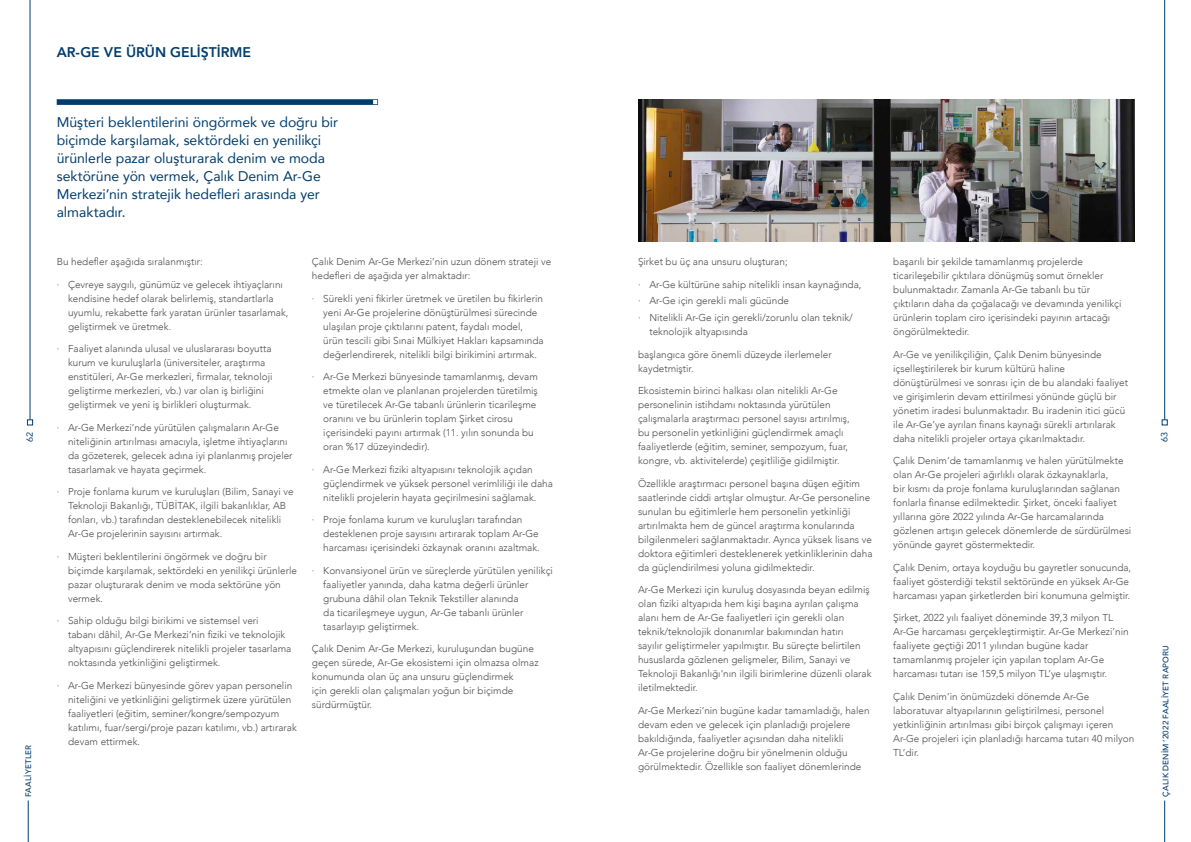
<style>
.page{position:relative;width:1191px;height:842px;background:#fff}
.page>*{position:absolute;margin:0;border:0;box-sizing:border-box;transform-origin:0 0}
.t1{font:14px/18px "Avenir";color:#003c6d}
.t2{font:800 14px "Avenir";color:#003c6d}
.t3{font:300 10px/14px "Avenir";color:#4d4d4f}
.t4{font:9px "Avenir";color:#003c6d}
.t5{font:500 8px "Avenir";letter-spacing:.015em;color:#003c6d}
</style>
<div class="page">
<hr style="left:30px;top:0;width:1px;height:420px;background:#003c6d">
<hr style="left:1164px;top:0;width:1px;height:420px;background:#003c6d">
<hr style="left:28px;top:800px;width:1px;height:42px;background:#003c6d">
<hr style="left:1164px;top:800px;width:1px;height:42px;background:#003c6d">
<svg style="left:27px;top:420px;width:6px;height:5px"></svg>
<svg style="left:1161px;top:420px;width:6px;height:5px"></svg>
<img style="left:638px;top:99px;width:496px;height:142px">
<svg style="left:57px;top:99px;width:321px;height:6px;background:#104776"></svg>
<h1 class="t2" style="left:57px;top:41px;width:196px">AR-GE VE ÜRÜN GELİŞTİRME</h1>
<h1 class="t1" style="left:57px;top:113px;width:283px">Müşteri beklentilerini öngörmek ve doğru bir biçimde karşılamak, sektördeki en yenilikçi ürünlerle pazar oluşturarak denim ve moda sektörüne yön vermek, Çalık Denim Ar‑Ge Merkezi’nin stratejik hedefleri arasında yer almaktadır.</h1>
<p class="t3" style="left:57px;top:255px;width:148px">Bu hedefler aşağıda sıralanmıştır:</p>
<p class="t3" style="left:68px;top:277px;width:222px;text-indent:-11px">· Çevreye saygılı, günümüz ve gelecek ihtiyaçlarını kendisine hedef olarak belirlemiş, standartlarla uyumlu, rekabette fark yaratan ürünler tasarlamak, geliştirmek ve üretmek.</p>
<p class="t3" style="left:68px;top:342px;width:206px;text-indent:-11px">· Faaliyet alanında ulusal ve uluslararası boyutta kurum ve kuruluşlarla (üniversiteler, araştırma enstitüleri, Ar‑Ge merkezleri, firmalar, teknoloji geliştirme merkezleri, vb.) var olan iş birliğini geliştirmek ve yeni iş birlikleri oluşturmak.</p>
<p class="t3" style="left:68px;top:420px;width:226px;text-indent:-11px">· Ar‑Ge Merkezi’nde yürütülen çalışmaların Ar‑Ge niteliğinin artırılması amacıyla, işletme ihtiyaçlarını da gözeterek, gelecek adına iyi planlanmış projeler tasarlamak ve hayata geçirmek.</p>
<p class="t3" style="left:68px;top:485px;width:227px;text-indent:-11px">· Proje fonlama kurum ve kuruluşları (Bilim, Sanayi ve Teknoloji Bakanlığı, TÜBİTAK, ilgili bakanlıklar, AB fonları, vb.) tarafından desteklenebilecek nitelikli Ar‑Ge projelerinin sayısını artırmak.</p>
<p class="t3" style="left:68px;top:549px;width:230px;text-indent:-11px">· Müşteri beklentilerini öngörmek ve doğru bir biçimde karşılamak, sektördeki en yenilikçi ürünlerle pazar oluşturarak denim ve moda sektörüne yön vermek.</p>
<p class="t3" style="left:68px;top:614px;width:225px;text-indent:-11px">· Sahip olduğu bilgi birikimi ve sistemsel veri<br>tabanı dâhil, Ar‑Ge Merkezi’nin fiziki ve teknolojik altyapısını güçlendirerek nitelikli projeler tasarlama noktasında yetkinliğini geliştirmek.</p>
<p class="t3" style="left:68px;top:678px;width:230px;text-indent:-11px">· Ar‑Ge Merkezi bünyesinde görev yapan personelin niteliğini ve yetkinliğini geliştirmek üzere yürütülen faaliyetleri (eğitim, seminer/kongre/sempozyum katılımı, fuar/sergi/proje pazarı katılımı, vb.) artırarak devam ettirmek.</p>
<p class="t3" style="left:893px;top:255px;width:230px">başarılı bir şekilde tamamlanmış projelerde ticarileşebilir çıktılara dönüşmüş somut örnekler bulunmaktadır. Zamanla Ar‑Ge tabanlı bu tür çıktıların daha da çoğalacağı ve devamında yenilikçi ürünlerin toplam ciro içerisindeki payının artacağı öngörülmektedir.</p>
<p class="t3" style="left:893px;top:347px;width:236px">Ar‑Ge ve yenilikçiliğin, Çalık Denim bünyesinde içselleştirilerek bir kurum kültürü haline dönüştürülmesi ve sonrası için de bu alandaki faaliyet ve girişimlerin devam ettirilmesi yönünde güçlü bir yönetim iradesi bulunmaktadır. Bu iradenin itici gücü ile Ar‑Ge’ye ayrılan finans kaynağı sürekli artırılarak daha nitelikli projeler ortaya çıkarılmaktadır.</p>
<p class="t3" style="left:893px;top:454px;width:240px">Çalık Denim’de tamamlanmış ve halen yürütülmekte olan Ar‑Ge projeleri ağırlıklı olarak özkaynaklarla,<br>bir kısmı da proje fonlama kuruluşlarından sağlanan fonlarla finanse edilmektedir. Şirket, önceki faaliyet yıllarına göre 2022 yılında Ar‑Ge harcamalarında gözlenen artışın gelecek dönemlerde de sürdürülmesi yönünde gayret göstermektedir.</p>
<p class="t3" style="left:893px;top:560px;width:239px">Çalık Denim, ortaya koyduğu bu gayretler sonucunda, faaliyet gösterdiği tekstil sektöründe en yüksek Ar‑Ge harcaması yapan şirketlerden biri konumuna gelmiştir.</p>
<p class="t3" style="left:893px;top:611px;width:237px">Şirket, 2022 yılı faaliyet döneminde 39,3 milyon TL Ar‑Ge harcaması gerçekleştirmiştir. Ar‑Ge Merkezi’nin faaliyete geçtiği 2011 yılından bugüne kadar tamamlanmış projeler için yapılan toplam Ar‑Ge harcaması tutarı ise 159,5 milyon TL’ye ulaşmıştır.</p>
<p class="t3" style="left:893px;top:689px;width:242px">Çalık Denim’in önümüzdeki dönemde Ar‑Ge laboratuvar altyapılarının geliştirilmesi, personel yetkinliğinin artırılması gibi birçok çalışmayı içeren Ar‑Ge projeleri için planladığı harcama tutarı 40 milyon TL’dir.</p>
<p class="t3" style="left:638px;top:255px;width:151px">Şirket bu üç ana unsuru oluşturan;</p>
<p class="t3" style="left:638px;top:276px;width:225px;line-height:16.8px">· Ar‑Ge kültürüne sahip nitelikli insan kaynağında, · Ar‑Ge için gerekli mali gücünde<br>· Nitelikli Ar‑Ge için gerekli/zorunlu olan teknik/</p>
<p class="t3" style="left:649px;top:325px;width:100px">teknolojik altyapısında</p>
<p class="t3" style="left:638px;top:347px;width:195px">başlangıca göre önemli düzeyde ilerlemeler kaydetmiştir.</p>
<p class="t3" style="left:638px;top:384px;width:213px">Ekosistemin birinci halkası olan nitelikli Ar‑Ge personelinin istihdamı noktasında yürütülen çalışmalarla araştırmacı personel sayısı artırılmış, bu personelin yetkinliğini güçlendirmek amaçlı faaliyetlerde (eğitim, seminer, sempozyum, fuar, kongre, vb. aktivitelerde) çeşitliliğe gidilmiştir.</p>
<p class="t3" style="left:638px;top:476px;width:236px">Özellikle araştırmacı personel başına düşen eğitim saatlerinde ciddi artışlar olmuştur. Ar‑Ge personeline sunulan bu eğitimlerle hem personelin yetkinliği artırılmakta hem de güncel araştırma konularında bilgilenmeleri sağlanmaktadır. Ayrıca yüksek lisans ve doktora eğitimleri desteklenerek yetkinliklerinin daha da güçlendirilmesi yoluna gidilmektedir.</p>
<p class="t3" style="left:638px;top:583px;width:235px">Ar‑Ge Merkezi için kuruluş dosyasında beyan edilmiş olan fiziki altyapıda hem kişi başına ayrılan çalışma alanı hem de Ar‑Ge faaliyetleri için gerekli olan teknik/teknolojik donanımlar bakımından hatırı<br>sayılır geliştirmeler yapılmıştır. Bu süreçte belirtilen hususlarda gözlenen gelişmeler, Bilim, Sanayi ve Teknoloji Bakanlığı’nın ilgili birimlerine düzenli olarak iletilmektedir.</p>
<p class="t3" style="left:638px;top:703px;width:233px">Ar‑Ge Merkezi’nin bugüne kadar tamamladığı, halen devam eden ve gelecek için planladığı projelere bakıldığında, faaliyetler açısından daha nitelikli Ar‑Ge projelerine doğru bir yönelmenin olduğu görülmektedir. Özellikle son faaliyet dönemlerinde</p>
<p class="t3" style="left:312px;top:255px;width:241px">Çalık Denim Ar‑Ge Merkezi’nin uzun dönem strateji ve hedefleri de aşağıda yer almaktadır:</p>
<p class="t3" style="left:323px;top:291px;width:222px;text-indent:-11px">· Sürekli yeni fikirler üretmek ve üretilen bu fikirlerin yeni Ar‑Ge projelerine dönüştürülmesi sürecinde ulaşılan proje çıktılarını patent, faydalı model, ürün tescili gibi Sınai Mülkiyet Hakları kapsamında değerlendirerek, nitelikli bilgi birikimini artırmak.</p>
<p class="t3" style="left:323px;top:370px;width:216px;text-indent:-11px">· Ar‑Ge Merkezi bünyesinde tamamlanmış, devam etmekte olan ve planlanan projelerden türetilmiş ve türetilecek Ar‑Ge tabanlı ürünlerin ticarileşme oranını ve bu ürünlerin toplam Şirket cirosu içerisindeki payını artırmak (11. yılın sonunda bu oran %17 düzeyindedir).</p>
<p class="t3" style="left:323px;top:462px;width:231px;text-indent:-11px">· Ar‑Ge Merkezi fiziki altyapısını teknolojik açıdan güçlendirmek ve yüksek personel verimliliği ile daha nitelikli projelerin hayata geçirilmesini sağlamak.</p>
<p class="t3" style="left:323px;top:513px;width:218px;text-indent:-11px">· Proje fonlama kurum ve kuruluşları tarafından desteklenen proje sayısını artırarak toplam Ar‑Ge harcaması içerisindeki özkaynak oranını azaltmak.</p>
<p class="t3" style="left:323px;top:563px;width:231px;text-indent:-11px">· Konvansiyonel ürün ve süreçlerde yürütülen yenilikçi faaliyetler yanında, daha katma değerli ürünler grubuna dâhil olan Teknik Tekstiller alanında<br>da ticarileşmeye uygun, Ar‑Ge tabanlı ürünler tasarlayıp geliştirmek.</p>
<p class="t3" style="left:312px;top:642px;width:228px">Çalık Denim Ar‑Ge Merkezi, kuruluşundan bugüne geçen sürede, Ar‑Ge ekosistemi için olmazsa olmaz konumunda olan üç ana unsuru güçlendirmek<br>için gerekli olan çalışmaları yoğun bir biçimde sürdürmüştür.</p>
<p class="t4" style="left:22px;top:442px;width:12px;rotate:-90deg">62</p>
<p class="t4" style="left:1157px;top:442px;width:12px;rotate:-90deg">63</p>
<p class="t5" style="left:1158px;top:797px;width:153px;rotate:-90deg">ÇALIK DENİM ‘2022 FAALİYET RAPORU</p>
<p class="t5" style="left:21px;top:797px;width:54px;rotate:-90deg">FAALİYETLER</p>
</div>
